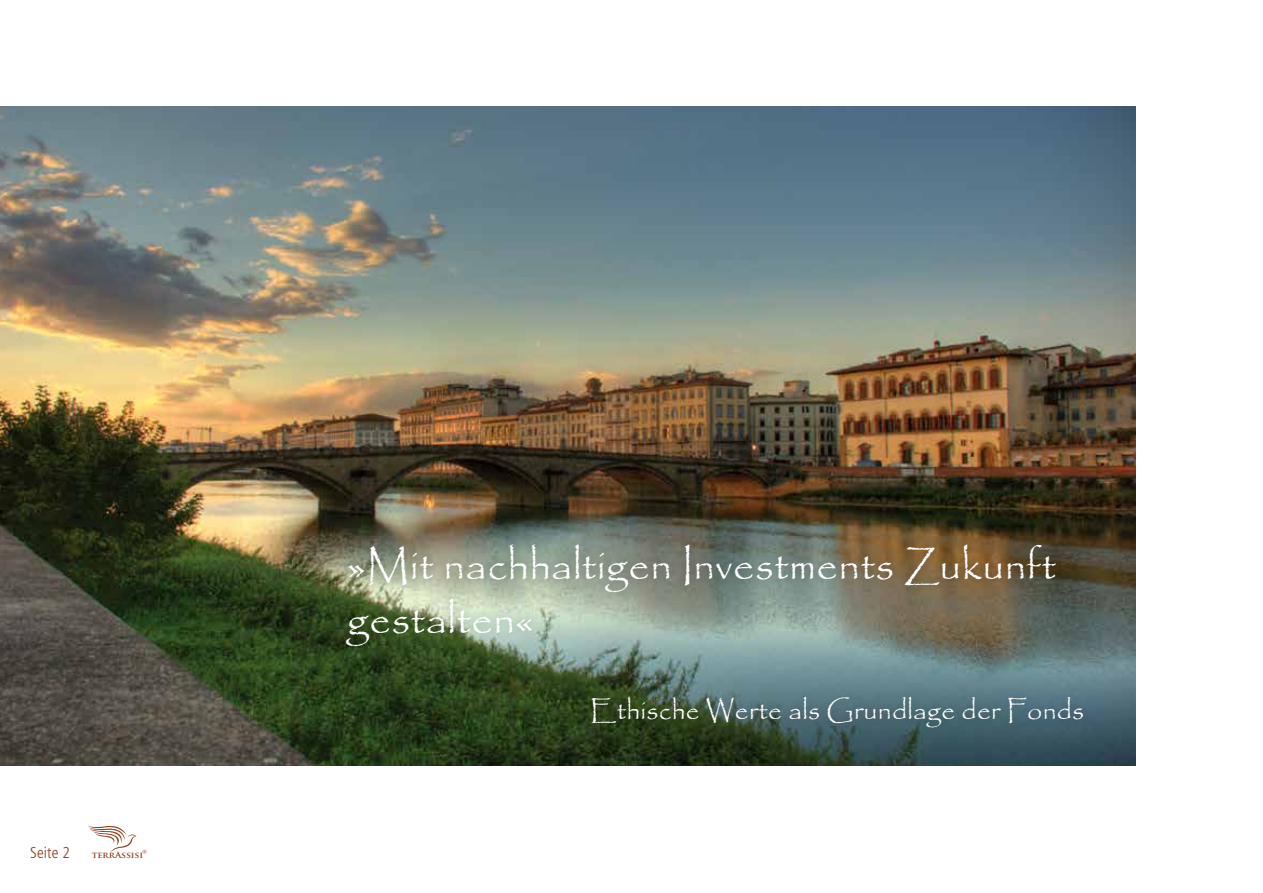
<style>
.page{position:relative;width:1263px;height:893px;background:#fff}
.page>*{position:absolute;margin:0;border:0;box-sizing:border-box;transform-origin:0 0}
.t1{font:42px/54px "Papyrus";letter-spacing:.01em;color:#fff}
.t2{font:27px "Papyrus";letter-spacing:.01em;color:#fff}
.t3{font:300 condensed 15.75px "Frutiger LT Pro";letter-spacing:.01em;color:#8f411d}
.t4{font:700 8.25px "Trajan Pro";color:#8f411d;scale:1.1 1}
.t5{font:4.35px "Georgia";color:#8f411d;scale:1.1 1}
</style>
<div class="page">
<svg style="left:87px;top:825px;width:50px;height:27px"></svg>
<img style="left:0;top:106px;width:1135px;height:659px">
<div style="left:338px;top:535px;width:754px;height:201px;background:#000;opacity:.2"></div>
<p class="t3" style="left:30px;top:843px;width:42px">Seite 2</p>
<p class="t4" style="left:92px;top:850px;width:48px">terrAssisi</p>
<p class="t5" style="left:143px;top:849px;width:6px">®</p>
<p class="t1" style="left:347px;top:537px;width:710px">»Mit nachhaltigen Investments Zukunft gestalten«</p>
<p class="t2" style="left:590px;top:694px;width:496px">Ethische Werte als Grundlage der Fonds</p>
</div>
